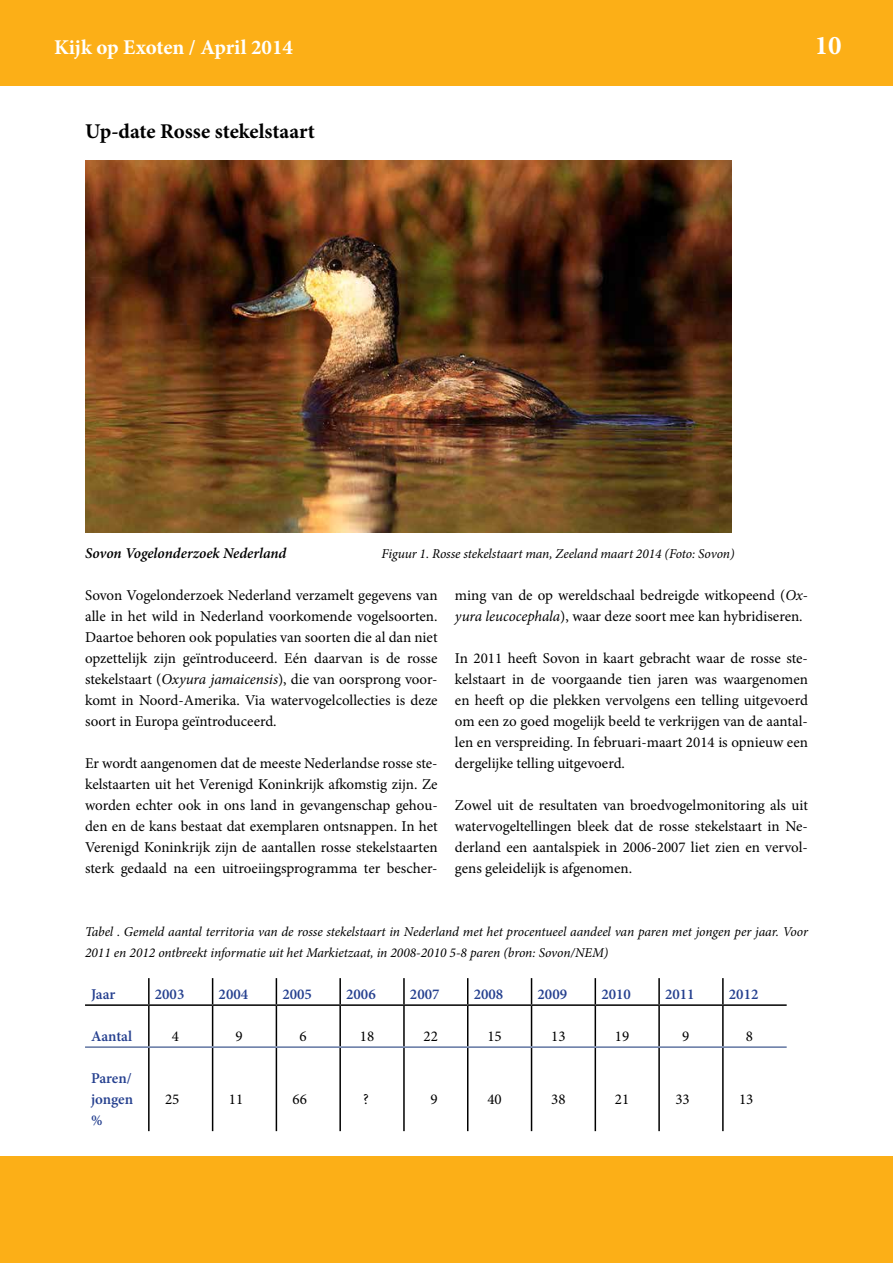
<style>
.page{position:relative;width:893px;height:1263px;background:#fff}
.page>*{position:absolute;margin:0;border:0;box-sizing:border-box;transform-origin:0 0}
.t1{font:700 27px "Minion Pro";color:#fff}
.t2{font:700 21px "Minion Pro";letter-spacing:-.005em;color:#000}
.t3{font:700 21px "Minion Pro";letter-spacing:-.005em;color:#fff}
.t4{font:15px/21px "Minion Pro";color:#000;text-align:justify}
.t5{font:600 15px/21px "Minion Pro";color:#25408f;text-align:justify}
.t6{font:italic 600 15px "Minion Pro";letter-spacing:-.005em;color:#000}
.t7{font:italic 13.5px/21px "Minion Pro";letter-spacing:-.005em;color:#000}
.s1{font-style:italic}
</style>
<div class="page">
<div style="left:0;top:1157px;width:893px;height:106px;background:#fcaf17"></div>
<div style="left:0;top:0;width:893px;height:85px;background:#fcaf17"></div>
<img style="left:85px;top:161px;width:646px;height:371px">
<hr style="left:148px;top:978px;width:2px;height:26px;background:#000">
<svg style="left:212px;top:978px;width:1px;height:26px"></svg>
<svg style="left:276px;top:978px;width:1px;height:26px"></svg>
<hr style="left:339px;top:978px;width:2px;height:26px;background:#000">
<hr style="left:403px;top:978px;width:2px;height:26px;background:#000">
<svg style="left:467px;top:978px;width:1px;height:26px"></svg>
<svg style="left:531px;top:978px;width:1px;height:26px"></svg>
<svg style="left:595px;top:978px;width:1px;height:26px"></svg>
<hr style="left:658px;top:978px;width:2px;height:26px;background:#000">
<hr style="left:722px;top:978px;width:2px;height:26px;background:#000">
<hr style="left:85px;top:1004px;width:64px;height:2px;background:#000">
<hr style="left:149px;top:1004px;width:64px;height:2px;background:#000">
<hr style="left:148px;top:1006px;width:2px;height:40px;background:#000">
<hr style="left:213px;top:1004px;width:63px;height:2px;background:#000">
<hr style="left:212px;top:1006px;width:1px;height:40px;background:#000">
<hr style="left:276px;top:1004px;width:64px;height:2px;background:#000">
<hr style="left:276px;top:1006px;width:1px;height:40px;background:#000">
<hr style="left:340px;top:1004px;width:64px;height:2px;background:#000">
<hr style="left:339px;top:1006px;width:2px;height:40px;background:#000">
<hr style="left:404px;top:1004px;width:64px;height:2px;background:#000">
<hr style="left:403px;top:1006px;width:2px;height:40px;background:#000">
<hr style="left:468px;top:1004px;width:63px;height:2px;background:#000">
<hr style="left:467px;top:1006px;width:1px;height:40px;background:#000">
<hr style="left:531px;top:1004px;width:64px;height:2px;background:#000">
<hr style="left:531px;top:1006px;width:1px;height:40px;background:#000">
<hr style="left:595px;top:1004px;width:64px;height:2px;background:#000">
<hr style="left:595px;top:1006px;width:1px;height:40px;background:#000">
<hr style="left:659px;top:1004px;width:64px;height:2px;background:#000">
<hr style="left:658px;top:1006px;width:2px;height:40px;background:#000">
<hr style="left:723px;top:1004px;width:64px;height:2px;background:#000">
<hr style="left:722px;top:1006px;width:2px;height:40px;background:#000">
<hr style="left:148px;top:1048px;width:2px;height:83px;background:#000">
<hr style="left:212px;top:1048px;width:1px;height:83px;background:#000">
<hr style="left:276px;top:1048px;width:1px;height:83px;background:#000">
<hr style="left:339px;top:1048px;width:2px;height:83px;background:#000">
<hr style="left:403px;top:1048px;width:2px;height:83px;background:#000">
<hr style="left:467px;top:1048px;width:1px;height:83px;background:#000">
<hr style="left:531px;top:1048px;width:1px;height:83px;background:#000">
<hr style="left:595px;top:1048px;width:1px;height:83px;background:#000">
<hr style="left:658px;top:1048px;width:2px;height:83px;background:#000">
<hr style="left:722px;top:1048px;width:2px;height:83px;background:#000">
<hr style="left:85px;top:1046px;width:64px;height:2px;background:#6175a2">
<hr style="left:149px;top:1046px;width:64px;height:2px;background:#6175a2">
<hr style="left:213px;top:1046px;width:63px;height:2px;background:#6175a2">
<hr style="left:276px;top:1046px;width:64px;height:2px;background:#6175a2">
<hr style="left:340px;top:1046px;width:64px;height:2px;background:#6175a2">
<hr style="left:404px;top:1046px;width:64px;height:2px;background:#6175a2">
<hr style="left:468px;top:1046px;width:63px;height:2px;background:#6175a2">
<hr style="left:531px;top:1046px;width:64px;height:2px;background:#6175a2">
<hr style="left:595px;top:1046px;width:64px;height:2px;background:#6175a2">
<hr style="left:659px;top:1046px;width:64px;height:2px;background:#6175a2">
<hr style="left:723px;top:1046px;width:64px;height:2px;background:#6175a2">
<h2 class="t3" style="left:54px;top:32px;width:240px">Kijk op Exoten / April 2014</h2>
<h1 class="t1" style="left:815px;top:26px;width:28px">10</h1>
<h2 class="t2" style="left:85px;top:116px;width:231px">Up-date Rosse stekelstaart</h2>
<p class="t6" style="left:85px;top:543px;width:203px">Sovon Vogelonderzoek Nederland</p>
<p class="t4" style="left:85px;top:585px;width:354px">Sovon Vogelonderzoek Nederland verzamelt gegevens van alle in het wild in Nederland voorkomende vogelsoorten.<br>Daartoe behoren ook populaties van soorten die al dan niet opzettelijk zijn geïntroduceerd. Eén daarvan is de rosse stekelstaart (<span class="s1">Oxyura jamaicensis</span>), die van oorsprong voor&shy;komt in Noord-Amerika. Via watervogelcollecties is deze soort in Europa geïntroduceerd.</p>
<p class="t4" style="left:85px;top:753px;width:354px">Er wordt aangenomen dat de meeste Nederlandse rosse ste&shy;kelstaarten uit het Verenigd Koninkrijk afkomstig zijn. Ze worden echter ook in ons land in gevangenschap gehou&shy;den en de kans bestaat dat exemplaren ontsnappen. In het Verenigd Koninkrijk zijn de aantallen rosse stekelstaarten sterk gedaald na een uitroeiingsprogramma ter bescher-</p>
<p class="t7" style="left:382px;top:543px;width:354px">Figuur 1. Rosse stekelstaart man, Zeeland maart 2014 (Foto: Sovon)</p>
<p class="t4" style="left:455px;top:585px;width:354px">ming van de op wereldschaal bedreigde witkopeend (<span class="s1">Ox&shy;yura leucocephala</span>), waar deze soort mee kan hybridiseren.</p>
<p class="t4" style="left:455px;top:648px;width:354px">In 2011 heeft Sovon in kaart gebracht waar de rosse ste&shy;kelstaart in de voorgaande tien jaren was waargenomen en heeft op die plekken vervolgens een telling uitgevoerd om een zo goed mogelijk beeld te verkrijgen van de aantal&shy;len en verspreiding. In februari-maart 2014 is opnieuw een dergelijke telling uitgevoerd.</p>
<p class="t4" style="left:455px;top:795px;width:354px">Zowel uit de resultaten van broedvogelmonitoring als uit watervogeltellingen bleek dat de rosse stekelstaart in Ne&shy;derland een aantalspiek in 2006-2007 liet zien en vervol&shy;gens geleidelijk is afgenomen.</p>
<p class="t7" style="left:85px;top:921px;width:724px">Tabel . Gemeld aantal territoria van de rosse stekelstaart in Nederland met het procentueel aandeel van paren met jongen per jaar. Voor<br>2011 en 2012 ontbreekt informatie uit het Markietzaat, in 2008-2010 5-8 paren (bron: Sovon/NEM)</p>
<p class="t5" style="left:91px;top:984px;width:26px">Jaar</p>
<p class="t5" style="left:155px;top:984px;width:31px">2003</p>
<p class="t5" style="left:219px;top:984px;width:31px">2004</p>
<p class="t5" style="left:282px;top:984px;width:31px">2005</p>
<p class="t5" style="left:346px;top:984px;width:31px">2006</p>
<p class="t5" style="left:410px;top:984px;width:31px">2007</p>
<p class="t5" style="left:474px;top:984px;width:31px">2008</p>
<p class="t5" style="left:537px;top:984px;width:31px">2009</p>
<p class="t5" style="left:601px;top:984px;width:31px">2010</p>
<p class="t5" style="left:665px;top:984px;width:31px">2011</p>
<p class="t5" style="left:729px;top:984px;width:31px">2012</p>
<p class="t5" style="left:91px;top:1026px;width:43px">Aantal</p>
<p class="t4" style="left:172px;top:1026px;width:9px">4</p>
<p class="t4" style="left:236px;top:1026px;width:9px">9</p>
<p class="t4" style="left:299px;top:1026px;width:9px">6</p>
<p class="t4" style="left:360px;top:1026px;width:16px">18</p>
<p class="t4" style="left:424px;top:1026px;width:16px">22</p>
<p class="t4" style="left:487px;top:1026px;width:16px">15</p>
<p class="t4" style="left:551px;top:1026px;width:16px">13</p>
<p class="t4" style="left:615px;top:1026px;width:16px">19</p>
<p class="t4" style="left:682px;top:1026px;width:9px">9</p>
<p class="t4" style="left:746px;top:1026px;width:9px">8</p>
<p class="t5" style="left:91px;top:1068px;width:44px">Paren/ jongen %</p>
<p class="t4" style="left:165px;top:1089px;width:16px">25</p>
<p class="t4" style="left:229px;top:1089px;width:16px">11</p>
<p class="t4" style="left:293px;top:1089px;width:16px">66</p>
<p class="t4" style="left:363px;top:1089px;width:7px">?</p>
<p class="t4" style="left:430px;top:1089px;width:9px">9</p>
<p class="t4" style="left:487px;top:1089px;width:16px">40</p>
<p class="t4" style="left:551px;top:1089px;width:16px">38</p>
<p class="t4" style="left:615px;top:1089px;width:16px">21</p>
<p class="t4" style="left:675px;top:1089px;width:16px">33</p>
<p class="t4" style="left:739px;top:1089px;width:16px">13</p>
</div>
